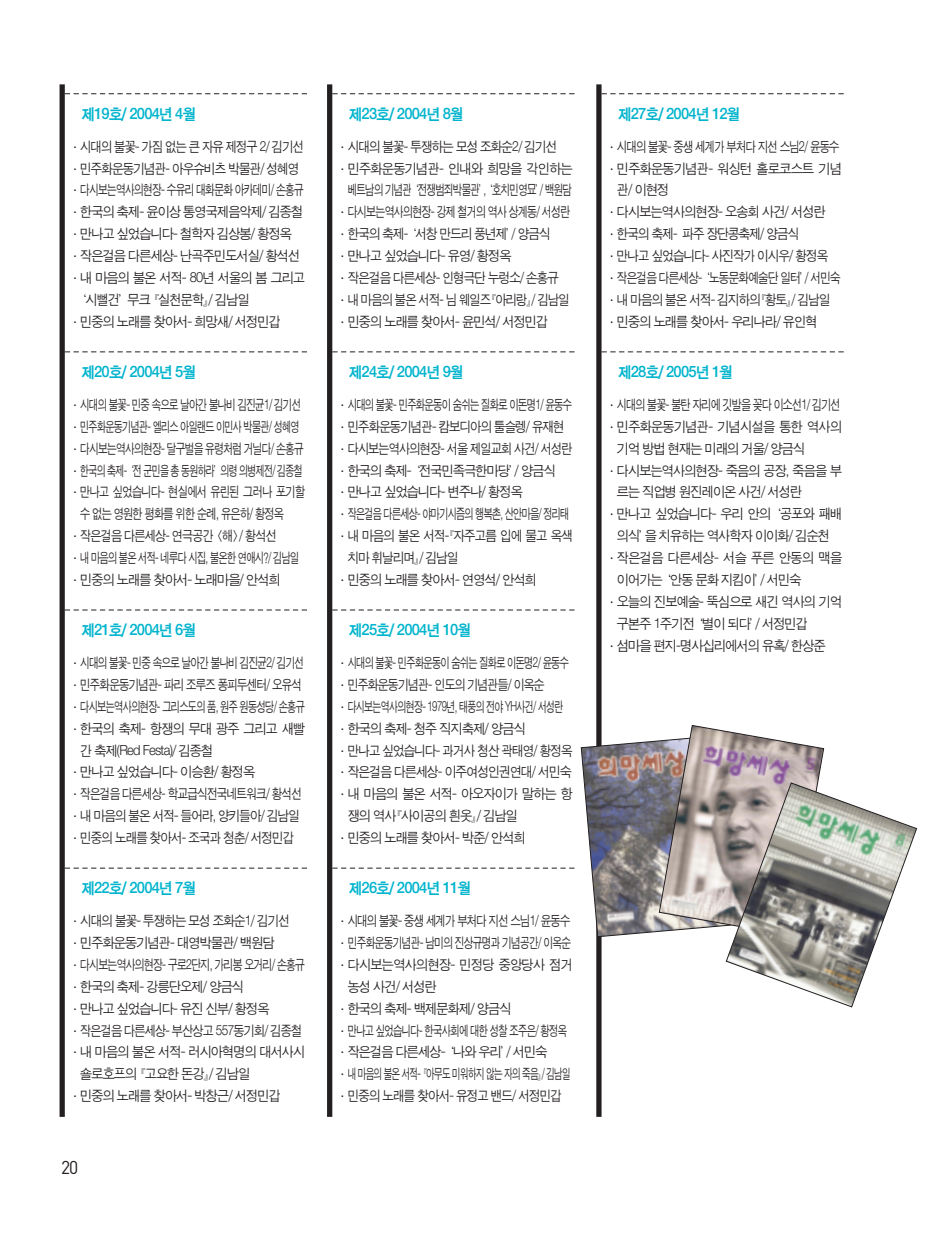
<style>
.page{position:relative;width:943px;height:1241px;background:#fff}
.page>*{position:absolute;margin:0;border:0;box-sizing:border-box;transform-origin:0 0}
.t1{font:18.38px "DIN";color:#231f20;scale:.95 1}
.t2{font:15.75px "Sand Kg";letter-spacing:-.055em;color:#00b4cd;scale:.95 1}
.t3{font:14px "Sand Jg";letter-spacing:-.055em;color:#231f20;scale:.95 1}
.t4{font:14px/21.9px "Sand Jg";letter-spacing:-.055em;color:#231f20;scale:.74 1}
.t5{font:14px "Sand Jg";letter-spacing:-.055em;color:#231f20;scale:.8 1}
.t6{font:14px "Sand Jg";letter-spacing:-.035em;color:#231f20;scale:.95 1}
.t7{font:14px "Sand Jg";letter-spacing:-.055em;color:#231f20;scale:.9 1}
</style>
<div class="page">
<svg style="left:65px;top:93px;width:242px;height:1px"></svg>
<svg style="left:65px;top:351px;width:242px;height:1px"></svg>
<svg style="left:65px;top:609px;width:242px;height:1px"></svg>
<svg style="left:65px;top:867px;width:242px;height:1px"></svg>
<div style="left:60px;top:84px;width:5px;height:1032px;background:#231f20"></div>
<svg style="left:332px;top:93px;width:242px;height:1px"></svg>
<svg style="left:332px;top:351px;width:242px;height:1px"></svg>
<svg style="left:332px;top:609px;width:242px;height:1px"></svg>
<svg style="left:332px;top:867px;width:242px;height:1px"></svg>
<div style="left:327px;top:84px;width:5px;height:1032px;background:#231f20"></div>
<svg style="left:601px;top:93px;width:242px;height:1px"></svg>
<svg style="left:601px;top:351px;width:242px;height:1px"></svg>
<div style="left:596px;top:84px;width:5px;height:1032px;background:#231f20"></div>
<svg style="left:581px;top:724px;width:336px;height:283px"></svg>
<p class="t2" style="left:81px;top:106px;width:122px">제19호/ 2004년 4월</p>
<p class="t3" style="left:69px;top:139px;width:249px">·시대의 불꽃- 가짐 없는 큰 자유 제정구 2/ 김기선</p>
<p class="t3" style="left:69px;top:161px;width:244px">·민주화운동기념관- 아우슈비츠 박물관/ 성혜영</p>
<p class="t3" style="left:69px;top:183px;width:248px">·다시보는역사의현장- 수유리 대화문화 아카데미/ 손홍규</p>
<p class="t3" style="left:69px;top:205px;width:248px">·한국의 축제- 윤이상 통영국제음악제/ 김종철</p>
<p class="t3" style="left:69px;top:227px;width:236px">·만나고 싶었습니다- 철학자 김상봉/ 황정옥</p>
<p class="t3" style="left:69px;top:249px;width:245px">·작은걸음 다른세상- 난곡주민도서실/ 황석선</p>
<p class="t3" style="left:69px;top:271px;width:250px">·내 마음의 불온 서적- 80년 서울의 봄 그리고</p>
<p class="t3" style="left:74px;top:292px;width:186px">‘시뻘건’무크『실천문학』/ 김남일</p>
<p class="t3" style="left:69px;top:314px;width:224px">·민중의 노래를 찾아서- 희망새/ 서정민갑</p>
<p class="t2" style="left:81px;top:364px;width:122px">제20호/ 2004년 5월</p>
<p class="t3" style="left:69px;top:397px;width:246px">·시대의 불꽃- 민중 속으로 날아간 불나비 김진균1/ 김기선</p>
<p class="t3" style="left:69px;top:419px;width:244px">·민주화운동기념관- 엘리스 아일랜드 이민사 박물관/ 성혜영</p>
<p class="t3" style="left:69px;top:441px;width:248px">·다시보는역사의현장- 달구벌을 유령처럼 거닐다/ 손홍규</p>
<p class="t3" style="left:69px;top:463px;width:247px">·한국의 축제-‘전 군민을 총 동원하라’의령 의병제전/ 김종철</p>
<p class="t3" style="left:69px;top:485px;width:250px">·만나고 싶었습니다- 현실에서 유린된 그러나 포기할</p>
<p class="t5" style="left:80px;top:507px;width:256px">수 없는 영원한 평화를 위한 순례, 유은하/ 황정옥</p>
<p class="t3" style="left:69px;top:529px;width:220px">·작은걸음 다른세상- 연극공간 &lt;해&gt;/ 황석선</p>
<p class="t3" style="left:69px;top:550px;width:244px">·내 마음의 불온 서적- 네루다 시집, 불온한 연애시?/ 김남일</p>
<p class="t3" style="left:69px;top:572px;width:224px">·민중의 노래를 찾아서- 노래마을/ 안석희</p>
<p class="t2" style="left:81px;top:622px;width:122px">제21호/ 2004년 6월</p>
<p class="t3" style="left:69px;top:655px;width:249px">·시대의 불꽃- 민중 속으로 날아간 불나비 김진균2/ 김기선</p>
<p class="t3" style="left:69px;top:677px;width:246px">·민주화운동기념관- 파리 조루즈 퐁피두센터/ 오유석</p>
<p class="t3" style="left:69px;top:699px;width:250px">·다시보는역사의현장- 그리스도의 품, 원주 원동성당/ 손홍규</p>
<p class="t3" style="left:69px;top:721px;width:250px">·한국의 축제- 항쟁의 무대 광주 그리고 새빨</p>
<p class="t3" style="left:80px;top:743px;width:141px">간 축제(Red Festa)/ 김종철</p>
<p class="t3" style="left:69px;top:765px;width:197px">·만나고 싶었습니다- 이승환/ 황정옥</p>
<p class="t3" style="left:69px;top:786px;width:247px">·작은걸음 다른세상- 학교급식전국네트워크/ 황석선</p>
<p class="t3" style="left:69px;top:808px;width:244px">·내 마음의 불온 서적- 들어라, 양키들아/ 김남일</p>
<p class="t3" style="left:69px;top:830px;width:239px">·민중의 노래를 찾아서- 조국과 청춘/ 서정민갑</p>
<p class="t2" style="left:81px;top:880px;width:122px">제22호/ 2004년 7월</p>
<p class="t3" style="left:69px;top:913px;width:234px">·시대의 불꽃- 투쟁하는 모성 조화순1/ 김기선</p>
<p class="t3" style="left:69px;top:935px;width:218px">·민주화운동기념관- 대영박물관/ 백원담</p>
<p class="t3" style="left:69px;top:957px;width:250px">·다시보는역사의현장- 구로2단지, 가리봉 오거리/ 손홍규</p>
<p class="t3" style="left:69px;top:979px;width:186px">·한국의 축제- 강릉단오제/ 양금식</p>
<p class="t3" style="left:69px;top:1001px;width:212px">·만나고 싶었습니다- 유진 신부/ 황정옥</p>
<p class="t3" style="left:69px;top:1023px;width:247px">·작은걸음 다른세상- 부산상고 557동기회/ 김종철</p>
<p class="t3" style="left:69px;top:1044px;width:250px">·내 마음의 불온 서적- 러시아혁명의 대서사시</p>
<p class="t3" style="left:80px;top:1066px;width:181px">숄로호프의『고요한 돈강』/ 김남일</p>
<p class="t3" style="left:69px;top:1088px;width:224px">·민중의 노래를 찾아서- 박창근/ 서정민갑</p>
<h1 class="t1" style="left:61px;top:1156px;width:19px">20</h1>
<p class="t2" style="left:349px;top:106px;width:122px">제23호/ 2004년 8월</p>
<p class="t3" style="left:336px;top:139px;width:234px">·시대의 불꽃- 투쟁하는 모성 조화순2/ 김기선</p>
<p class="t3" style="left:336px;top:161px;width:250px">·민주화운동기념관- 인내와 희망을 각인하는</p>
<p class="t4" style="left:348px;top:180px;width:268px">베트남의 기념관‘전쟁범죄박물관’‘호치민영묘’</p>
<p class="t4" style="left:483px;top:180px;width:5px">,</p>
<p class="t4" style="left:336px;top:180px;width:320px;text-indent:203px">/ 백원담 ·다시보는역사의현장- 강제 철거의 역사 상계동/ 서성란 ·한국의 축제-‘서창 만드리 풍년제’/ 양금식 ·만나고 싶었습니다- 유영/ 황정옥<br>·작은걸음 다른세상- 인형극단 누렁소/ 손홍규 ·내 마음의 불온 서적- 님 웨일즈『아리랑』/ 김남일 ·민중의 노래를 찾아서- 윤민석/ 서정민갑</p>
<p class="t2" style="left:349px;top:364px;width:122px">제24호/ 2004년 9월</p>
<p class="t3" style="left:336px;top:397px;width:249px">·시대의 불꽃- 민주화운동이 숨쉬는 질화로 이돈명1/ 윤동수</p>
<p class="t3" style="left:336px;top:419px;width:241px">·민주화운동기념관- 캄보디아의 툴슬렝/ 유재현</p>
<p class="t3" style="left:336px;top:441px;width:250px">·다시보는역사의현장- 서울 제일교회 사건/ 서성란</p>
<p class="t3" style="left:336px;top:463px;width:232px">·한국의 축제-‘전국민족극한마당’/ 양금식</p>
<p class="t3" style="left:336px;top:485px;width:197px">·만나고 싶었습니다- 변주나/ 황정옥</p>
<p class="t3" style="left:336px;top:507px;width:246px">·작은걸음 다른세상- 야마기시즘의 행복촌, 산안마을/ 정리태</p>
<p class="t3" style="left:336px;top:529px;width:250px">·내 마음의 불온 서적-『자주고름 입에 물고 옥색</p>
<p class="t7" style="left:348px;top:550px;width:124px">치마 휘날리며』/ 김남일</p>
<p class="t3" style="left:336px;top:572px;width:212px">·민중의 노래를 찾아서- 연영석/ 안석희</p>
<p class="t2" style="left:349px;top:622px;width:130px">제25호/ 2004년 10월</p>
<p class="t3" style="left:336px;top:655px;width:246px">·시대의 불꽃- 민주화운동이 숨쉬는 질화로 이돈명2/ 윤동수</p>
<p class="t3" style="left:336px;top:677px;width:220px">·민주화운동기념관- 인도의 기념관들/ 이옥순</p>
<p class="t3" style="left:336px;top:699px;width:240px">·다시보는역사의현장- 1979년, 태풍의 전야 YH사건/ 서성란</p>
<p class="t3" style="left:336px;top:721px;width:201px">·한국의 축제- 청주 직지축제/ 양금식</p>
<p class="t3" style="left:336px;top:743px;width:250px">·만나고 싶었습니다- 과거사 청산 곽태영/ 황정옥</p>
<p class="t3" style="left:336px;top:765px;width:249px">·작은걸음 다른세상- 이주여성인권연대/ 서민숙</p>
<p class="t3" style="left:336px;top:786px;width:250px">·내 마음의 불온 서적- 아오자이가 말하는 항</p>
<p class="t3" style="left:348px;top:808px;width:181px">쟁의 역사『사이공의 흰옷』/ 김남일</p>
<p class="t3" style="left:336px;top:830px;width:201px">·민중의 노래를 찾아서- 박준/ 안석희</p>
<p class="t2" style="left:349px;top:880px;width:130px">제26호/ 2004년 11월</p>
<p class="t3" style="left:336px;top:913px;width:247px">·시대의 불꽃- 중생 세계가 부처다 지선 스님1/ 윤동수</p>
<p class="t3" style="left:336px;top:935px;width:248px">·민주화운동기념관- 남미의 진상규명과 기념공간/ 이옥순</p>
<p class="t3" style="left:336px;top:957px;width:250px">·다시보는역사의현장- 민정당 중앙당사 점거</p>
<p class="t3" style="left:348px;top:979px;width:95px">농성 사건/ 서성란</p>
<p class="t3" style="left:336px;top:1001px;width:186px">·한국의 축제- 백제문화제/ 양금식</p>
<p class="t3" style="left:336px;top:1023px;width:244px">·만나고 싶었습니다- 한국사회에 대한 성찰 조주은/ 황정옥</p>
<p class="t3" style="left:336px;top:1044px;width:223px">·작은걸음 다른세상-‘나와 우리’/ 서민숙</p>
<p class="t3" style="left:336px;top:1066px;width:248px">·내 마음의 불온 서적-『아무도 미워하지 않는 자의 죽음』/ 김남일</p>
<p class="t3" style="left:336px;top:1088px;width:239px">·민중의 노래를 찾아서- 유정고 밴드/ 서정민갑</p>
<p class="t2" style="left:618px;top:106px;width:130px">제27호/ 2004년 12월</p>
<p class="t3" style="left:605px;top:139px;width:247px">·시대의 불꽃- 중생 세계가 부처다 지선 스님2/ 윤동수</p>
<p class="t3" style="left:605px;top:161px;width:250px">·민주화운동기념관- 워싱턴 홀로코스트 기념</p>
<p class="t3" style="left:617px;top:183px;width:57px">관/ 이현정</p>
<p class="t3" style="left:605px;top:205px;width:233px">·다시보는역사의현장- 오송회 사건/ 서성란</p>
<p class="t3" style="left:605px;top:227px;width:205px">·한국의 축제- 파주 장단콩축제/ 양금식</p>
<p class="t3" style="left:605px;top:249px;width:236px">·만나고 싶었습니다- 사진작가 이시우/ 황정옥</p>
<p class="t3" style="left:605px;top:271px;width:249px">·작은걸음 다른세상-‘노동문화예술단 일터’/ 서민숙</p>
<p class="t3" style="left:605px;top:292px;width:238px">·내 마음의 불온 서적- 김지하의『황토』/ 김남일</p>
<p class="t3" style="left:605px;top:314px;width:224px">·민중의 노래를 찾아서- 우리나라/ 유인혁</p>
<p class="t2" style="left:618px;top:364px;width:122px">제28호/ 2005년 1월</p>
<p class="t3" style="left:605px;top:397px;width:248px">·시대의 불꽃- 불탄 자리에 깃발을 꽂다 이소선1/ 김기선</p>
<p class="t3" style="left:605px;top:419px;width:250px">·민주화운동기념관- 기념시설을 통한 역사의</p>
<p class="t3" style="left:617px;top:441px;width:200px">기억 방법 현재는 미래의 거울/ 양금식</p>
<p class="t3" style="left:605px;top:463px;width:250px">·다시보는역사의현장- 죽음의 공장, 죽음을 부</p>
<p class="t3" style="left:617px;top:485px;width:196px">르는 직업병 원진레이온 사건/ 서성란</p>
<p class="t3" style="left:605px;top:507px;width:250px">·만나고 싶었습니다- 우리 안의‘공포와 패배</p>
<p class="t3" style="left:617px;top:529px;width:226px">의식’을 치유하는 역사학자 이이화/ 김순천</p>
<p class="t6" style="left:605px;top:550px;width:250px">·작은걸음 다른세상- 서슬 푸른 안동의 맥을</p>
<p class="t3" style="left:617px;top:572px;width:196px">이어가는‘안동 문화 지킴이’/ 서민숙</p>
<p class="t3" style="left:605px;top:594px;width:250px">·오늘의 진보예술- 뚝심으로 새긴 역사의 기억</p>
<p class="t3" style="left:617px;top:616px;width:202px">구본주 1주기전‘별이 되다’/ 서정민갑</p>
<p class="t3" style="left:605px;top:638px;width:233px">·섬마을 편지-명사십리에서의 유혹/ 한상준</p>
</div>
